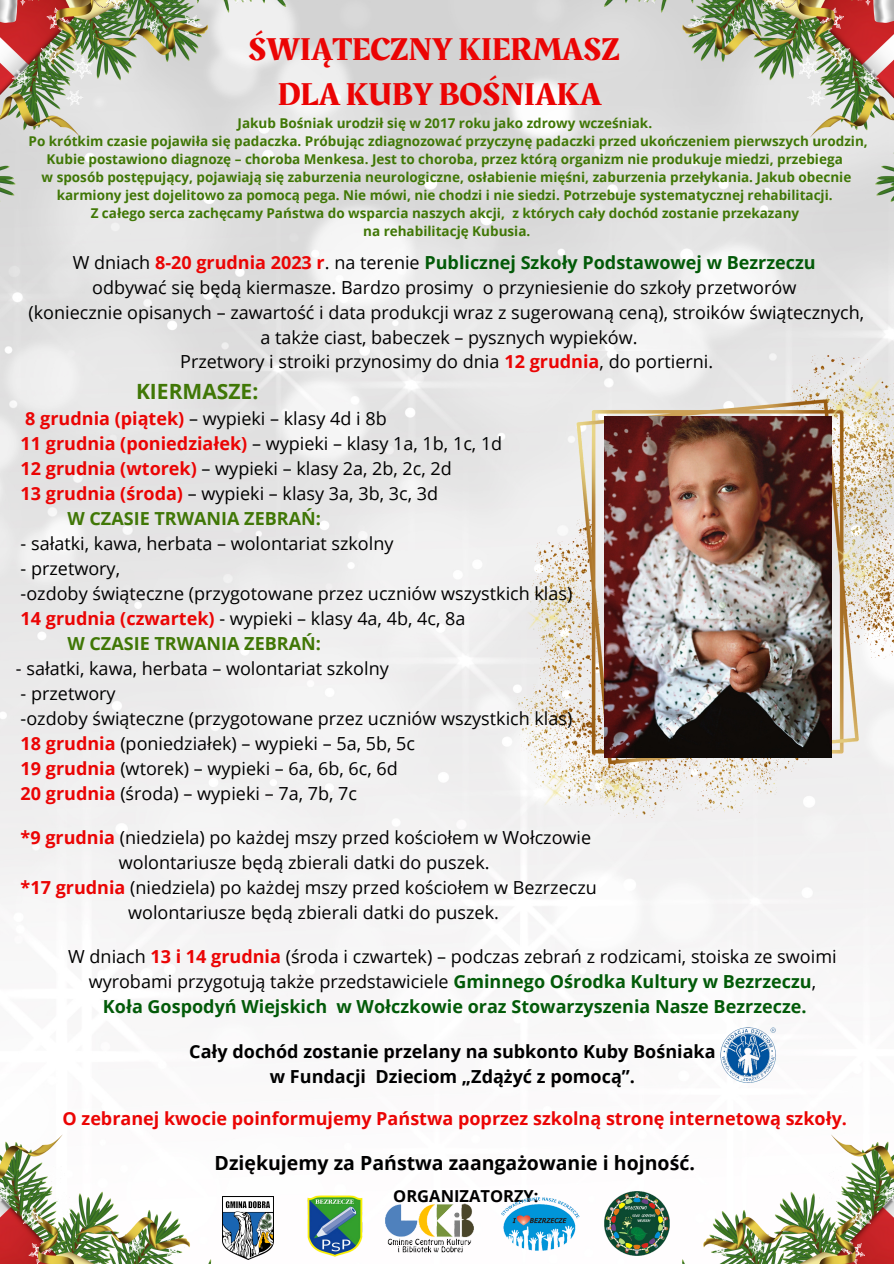
<style>
.page{position:relative;width:894px;height:1264px;background:#fff}
.page>*{position:absolute;margin:0;border:0;box-sizing:border-box;transform-origin:0 0}
.t1{font:32.4px "Rakkas";color:#eb0404}
.t2{font:700 21px "Open Sans";color:#407706}
.t3{font:700 19.5px "Open Sans";color:#000}
.t4{font:18px "Open Sans";color:#000}
.t5{font:700 18px "Open Sans";color:#025a08}
.t6{font:700 18px "Open Sans";color:#000}
.t7{font:700 18px "Open Sans";color:#eb0404}
.t8{font:700 18px "Open Sans";color:#407706}
.t9{font:700 16.5px "Open Sans";color:#000}
.t10{font:700 13.5px/18px "Open Sans";color:#407706;text-align:center}
.s1{font-weight:400;color:#000}
.s2{color:#eb0404}
.s3{font-weight:700;color:#eb0404}
.s4{font-weight:700;color:#025a08}
</style>
<div class="page">
<img style="left:604px;top:959px;width:289px;height:304px">
<img style="left:583px;top:0;width:310px;height:312px">
<img style="left:0;top:959px;width:288px;height:304px">
<img style="left:0;top:0;width:306px;height:312px">
<img style="left:516px;top:355px;width:377px;height:463px">
<img style="left:717px;top:1024px;width:62px;height:62px">
<img style="left:307px;top:1195px;width:56px;height:61px">
<img style="left:222px;top:1196px;width:51px;height:63px">
<img style="left:604px;top:1191px;width:64px;height:64px">
<img style="left:501px;top:1197px;width:79px;height:54px">
<img style="left:384px;top:1203px;width:90px;height:50px">
<img style="left:604px;top:416px;width:227px;height:341px">
<p class="t1" style="left:248px;top:27px;width:372px">ŚWIĄTECZNY KIERMASZ</p>
<p class="t1" style="left:277px;top:72px;width:325px">DLA KUBY BOŚNIAKA</p>
<p class="t10" style="left:237px;top:114px;width:416px">Jakub Bośniak urodził się w 2017 roku jako zdrowy wcześniak.</p>
<p class="t10" style="left:29px;top:132px;width:840px">Po krótkim czasie pojawiła się padaczka. Próbując zdiagnozować przyczynę padaczki przed ukończeniem pierwszych urodzin,<br>Kubie postawiono diagnozę – choroba Menkesa. Jest to choroba, przez którą organizm nie produkuje miedzi, przebiega</p>
<p class="t10" style="left:42px;top:168px;width:811px">w sposób postępujący, pojawiają się zaburzenia neurologiczne, osłabienie mięśni, zaburzenia przełykania. Jakub obecnie karmiony jest dojelitowo za pomocą pega. Nie mówi, nie chodzi i nie siedzi. Potrzebuje systematycznej rehabilitacji.</p>
<p class="t10" style="left:91px;top:204px;width:709px">Z całego serca zachęcamy Państwa do wsparcia naszych akcji, z których cały dochód zostanie przekazany</p>
<p class="t10" style="left:363px;top:222px;width:169px">na rehabilitację Kubusia.</p>
<p class="t5" style="left:73px;top:250px;width:744px"><span class="s1">W dniach</span> <span class="s2">8-20 grudnia 2023 r</span><span class="s1">. na terenie</span> Publicznej Szkoły Podstawowej w Bezrzeczu</p>
<p class="t4" style="left:92px;top:275px;width:705px">odbywać się będą kiermasze. Bardzo prosimy o przyniesienie do szkoły przetworów</p>
<p class="t4" style="left:29px;top:300px;width:837px">(koniecznie opisanych – zawartość i data produkcji wraz z sugerowaną ceną), stroików świątecznych,</p>
<p class="t4" style="left:260px;top:324px;width:378px">a także ciast, babeczek – pysznych wypieków.</p>
<p class="t4" style="left:180px;top:349px;width:534px">Przetwory i stroiki przynosimy do dnia <span class="s3">12 grudnia</span>, do portierni.</p>
<p class="t2" style="left:136px;top:377px;width:124px">KIERMASZE:</p>
<p class="t4" style="left:25px;top:406px;width:363px"><span class="s3">8 grudnia (piątek)</span> – wypieki – klasy 4d i 8b</p>
<p class="t4" style="left:21px;top:431px;width:483px"><span class="s3">11 grudnia (poniedziałek)</span> – wypieki – klasy 1a, 1b, 1c, 1d</p>
<p class="t4" style="left:21px;top:456px;width:432px"><span class="s3">12 grudnia (wtorek)</span> – wypieki – klasy 2a, 2b, 2c, 2d</p>
<p class="t4" style="left:21px;top:481px;width:419px"><span class="s3">13 grudnia (środa)</span> – wypieki – klasy 3a, 3b, 3c, 3d</p>
<p class="t8" style="left:67px;top:506px;width:255px">W CZASIE TRWANIA ZEBRAŃ:</p>
<p class="t4" style="left:21px;top:531px;width:374px">- sałatki, kawa, herbata – wolontariat szkolny</p>
<p class="t4" style="left:21px;top:556px;width:101px">- przetwory,</p>
<p class="t4" style="left:21px;top:581px;width:553px">-ozdoby świąteczne (przygotowane przez uczniów wszystkich klas)</p>
<p class="t4" style="left:21px;top:606px;width:446px"><span class="s3">14 grudnia (czwartek)</span> - wypieki – klasy 4a, 4b, 4c, 8a</p>
<p class="t8" style="left:67px;top:631px;width:255px">W CZASIE TRWANIA ZEBRAŃ:</p>
<p class="t4" style="left:16px;top:656px;width:374px">- sałatki, kawa, herbata – wolontariat szkolny</p>
<p class="t4" style="left:21px;top:681px;width:96px">- przetwory</p>
<p class="t4" style="left:21px;top:706px;width:553px">-ozdoby świąteczne (przygotowane przez uczniów wszystkich klas)</p>
<p class="t4" style="left:21px;top:731px;width:396px"><span class="s3">18 grudnia</span> (poniedziałek) – wypieki – 5a, 5b, 5c</p>
<p class="t4" style="left:21px;top:756px;width:378px"><span class="s3">19 grudnia</span> (wtorek) – wypieki – 6a, 6b, 6c, 6d</p>
<p class="t4" style="left:21px;top:781px;width:338px"><span class="s3">20 grudnia</span> (środa) – wypieki – 7a, 7b, 7c</p>
<p class="t4" style="left:21px;top:824px;width:572px"><span class="s3">*9 grudnia</span> (niedziela) po każdej mszy przed kościołem w Wołczowie</p>
<p class="t4" style="left:119px;top:849px;width:372px">wolontariusze będą zbierali datki do puszek.</p>
<p class="t4" style="left:21px;top:874px;width:577px"><span class="s3">*17 grudnia</span> (niedziela) po każdej mszy przed kościołem w Bezrzeczu</p>
<p class="t4" style="left:128px;top:899px;width:372px">wolontariusze będą zbierali datki do puszek.</p>
<p class="t4" style="left:68px;top:943px;width:769px">W dniach <span class="s3">13 i 14 grudnia</span> (środa i czwartek) – podczas zebrań z rodzicami, stoiska ze swoimi</p>
<p class="t4" style="left:89px;top:968px;width:728px">wyrobami przygotują także przedstawiciele <span class="s4">Gminnego Ośrodka Kultury w Bezrzeczu</span>,</p>
<p class="t5" style="left:103px;top:993px;width:704px">Koła Gospodyń Wiejskich w Wołczkowie oraz Stowarzyszenia Nasze Bezrzecze.</p>
<p class="t6" style="left:189px;top:1038px;width:527px">Cały dochód zostanie przelany na subkonto Kuby Bośniaka</p>
<p class="t6" style="left:270px;top:1063px;width:366px">w Fundacji Dzieciom „Zdążyć z pomocą”.</p>
<p class="t7" style="left:62px;top:1105px;width:785px">O zebranej kwocie poinformujemy Państwa poprzez szkolną stronę internetową szkoły.</p>
<p class="t3" style="left:214px;top:1148px;width:481px">Dziękujemy za Państwa zaangażowanie i hojność.</p>
<p class="t9" style="left:393px;top:1184px;width:147px">ORGANIZATORZY:</p>
</div>
